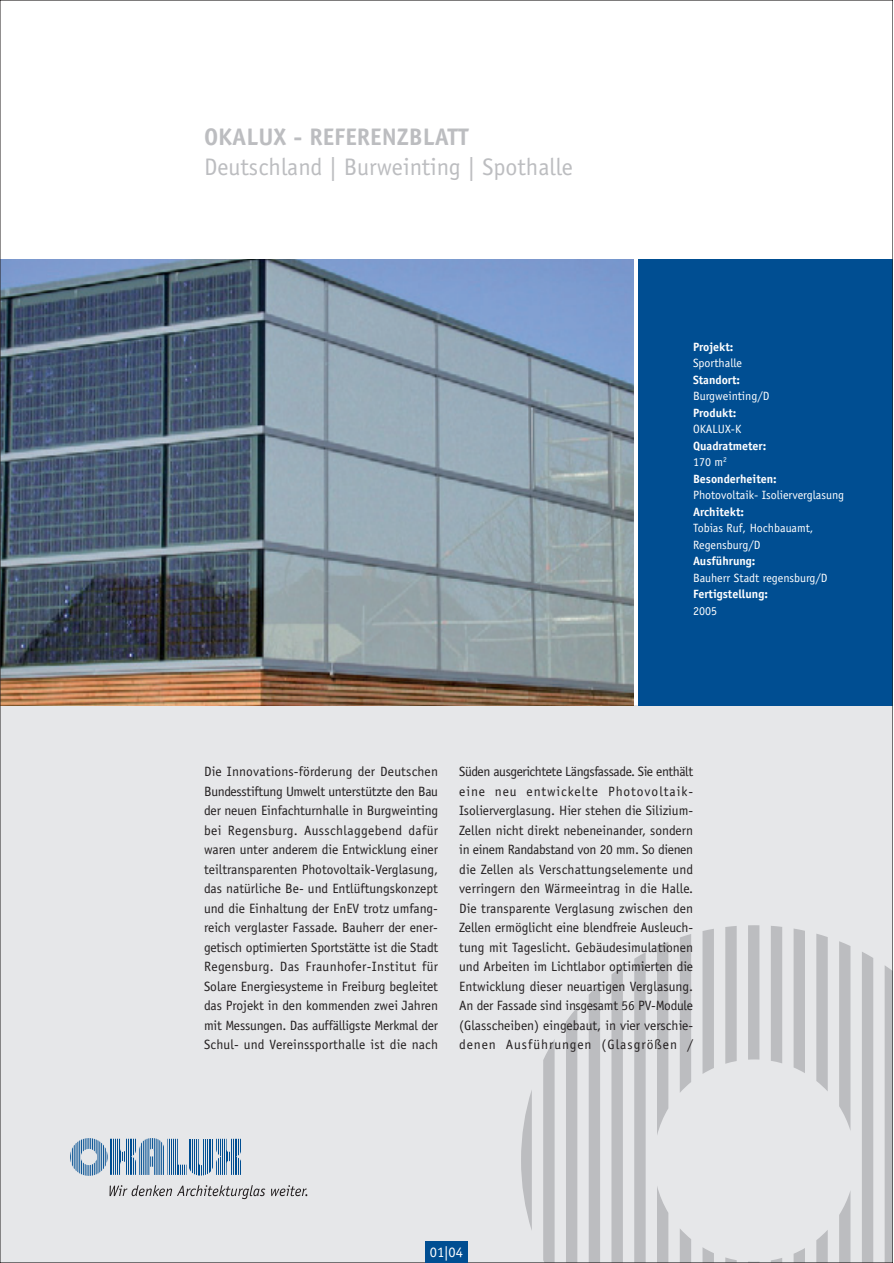
<style>
.page{position:relative;width:894px;height:1263px;background:#fff}
.page>*{position:absolute;margin:0;border:0;box-sizing:border-box;transform-origin:0 0}
.t1{font:24px "Officina Sans";color:#bcbdc0}
.t2{font:700 24px "Officina Sans";color:#bcbdc0}
.t3{font:14.4px "Officina Sans";color:#fff}
.t4{font:13.5px/19.5px "Officina Sans";letter-spacing:.015em;color:#231f20;text-align:justify}
.t5{font:12px/16.5px "Officina Sans";color:#fff}
.t6{font:700 12px/16.5px "Officina Sans";color:#fff}
.s1{font-weight:400}
</style>
<div class="page">
<div style="left:0;top:706px;width:892px;height:557px;background:#e6e7e9"></div>
<svg style="left:521px;top:925px;width:369px;height:336px"></svg>
<img style="left:2px;top:259px;width:632px;height:447px">
<div style="left:638px;top:259px;width:254px;height:447px;background:#004e92"></div>
<svg style="left:139px;top:1138px;width:25px;height:37px"></svg>
<svg style="left:70px;top:1138px;width:38px;height:38px"></svg>
<hr style="left:110px;top:1139px;width:1px;height:36px;background:#004e92">
<hr style="left:111px;top:1139px;width:1px;height:36px;background:#004e92">
<hr style="left:113px;top:1139px;width:1px;height:36px;background:#004e92">
<hr style="left:115px;top:1139px;width:1px;height:36px;background:#004e92">
<hr style="left:117px;top:1139px;width:1px;height:36px;background:#004e92">
<hr style="left:119px;top:1139px;width:1px;height:36px;background:#004e92">
<hr style="left:121px;top:1139px;width:1px;height:36px;background:#004e92">
<hr style="left:122px;top:1139px;width:1px;height:36px;background:#004e92">
<hr style="left:124px;top:1139px;width:1px;height:36px;background:#004e92">
<hr style="left:126px;top:1139px;width:1px;height:36px;background:#004e92">
<hr style="left:128px;top:1139px;width:1px;height:36px;background:#004e92">
<hr style="left:130px;top:1139px;width:1px;height:36px;background:#004e92">
<hr style="left:131px;top:1139px;width:1px;height:36px;background:#004e92">
<hr style="left:133px;top:1139px;width:1px;height:36px;background:#004e92">
<hr style="left:135px;top:1139px;width:1px;height:36px;background:#004e92">
<hr style="left:167px;top:1139px;width:1px;height:36px;background:#004e92">
<hr style="left:169px;top:1139px;width:1px;height:36px;background:#004e92">
<hr style="left:171px;top:1139px;width:1px;height:36px;background:#004e92">
<hr style="left:173px;top:1139px;width:1px;height:36px;background:#004e92">
<hr style="left:175px;top:1139px;width:1px;height:36px;background:#004e92">
<hr style="left:177px;top:1139px;width:1px;height:36px;background:#004e92">
<hr style="left:178px;top:1139px;width:1px;height:36px;background:#004e92">
<hr style="left:180px;top:1139px;width:1px;height:36px;background:#004e92">
<hr style="left:182px;top:1139px;width:1px;height:36px;background:#004e92">
<hr style="left:184px;top:1139px;width:1px;height:36px;background:#004e92">
<hr style="left:186px;top:1139px;width:1px;height:36px;background:#004e92">
<svg style="left:189px;top:1163px;width:24px;height:13px"></svg>
<hr style="left:216px;top:1139px;width:1px;height:36px;background:#004e92">
<hr style="left:218px;top:1139px;width:1px;height:36px;background:#004e92">
<hr style="left:220px;top:1139px;width:1px;height:36px;background:#004e92">
<hr style="left:222px;top:1139px;width:1px;height:36px;background:#004e92">
<hr style="left:224px;top:1139px;width:1px;height:36px;background:#004e92">
<hr style="left:226px;top:1139px;width:1px;height:36px;background:#004e92">
<hr style="left:227px;top:1139px;width:1px;height:36px;background:#004e92">
<hr style="left:229px;top:1139px;width:1px;height:36px;background:#004e92">
<hr style="left:231px;top:1139px;width:1px;height:36px;background:#004e92">
<hr style="left:233px;top:1139px;width:1px;height:36px;background:#004e92">
<hr style="left:235px;top:1139px;width:1px;height:36px;background:#004e92">
<hr style="left:237px;top:1139px;width:1px;height:36px;background:#004e92">
<hr style="left:238px;top:1139px;width:1px;height:36px;background:#004e92">
<hr style="left:240px;top:1139px;width:1px;height:36px;background:#004e92">
<svg style="left:110px;top:1185px;width:155px;height:14px"></svg>
<svg style="left:271px;top:1185px;width:36px;height:11px"></svg>
<div style="left:425px;top:1242px;width:43px;height:21px;background:#004e92"></div>
<h1 class="t2" style="left:204px;top:128px;width:266px">OKALUX - REFERENZBLATT</h1>
<h1 class="t1" style="left:204px;top:158px;width:370px">Deutschland | Burweinting | Spothalle</h1>
<p class="t6" style="left:693px;top:339px;width:42px">Projekt:</p>
<p class="t5" style="left:693px;top:356px;width:51px">Sporthalle</p>
<p class="t6" style="left:693px;top:372px;width:49px">Standort:</p>
<p class="t5" style="left:693px;top:389px;width:78px">Burgweinting/D</p>
<p class="t6" style="left:693px;top:405px;width:45px">Produkt:</p>
<p class="t5" style="left:693px;top:422px;width:50px">OKALUX-K</p>
<p class="t6" style="left:693px;top:438px;width:85px">Quadratmeter:<br><span class="s1">170 m</span><sup>2<br></sup>Besonderheiten:</p>
<p class="t5" style="left:693px;top:488px;width:153px">Photovoltaik- Isolierverglasung</p>
<p class="t6" style="left:693px;top:504px;width:53px">Architekt:</p>
<p class="t5" style="left:693px;top:521px;width:122px">Tobias Ruf, Hochbauamt,<br>Regensburg/D</p>
<p class="t6" style="left:693px;top:554px;width:64px">Ausführung:</p>
<p class="t5" style="left:693px;top:570px;width:136px">Bauherr Stadt regensburg/D</p>
<p class="t6" style="left:693px;top:587px;width:76px">Fertigstellung:</p>
<p class="t5" style="left:693px;top:603px;width:25px">2005</p>
<p class="t4" style="left:204px;top:763px;width:236px">Die Innovations-förderung der Deutschen Bundesstiftung Umwelt unterstützte den Bau der neuen Einfachturnhalle in Burgweinting bei Regensburg. Ausschlaggebend dafür waren unter anderem die Entwicklung einer teiltransparenten Photovoltaik-Verglasung, das natürliche Be- und Entlüftungskonzept und die Einhaltung der EnEV trotz umfang&shy;reich verglaster Fassade. Bauherr der ener&shy;getisch optimierten Sportstätte ist die Stadt Regensburg. Das Fraunhofer-Institut für Solare Energiesysteme in Freiburg begleitet das Projekt in den kommenden zwei Jahren mit Messungen. Das auffälligste Merkmal der Schul- und Vereinssporthalle ist die nach</p>
<p class="t4" style="left:459px;top:763px;width:236px">Süden ausgerichtete Längsfassade. Sie enthält eine neu entwickelte Photovoltaik-Isolierverglasung. Hier stehen die Silizium-Zellen nicht direkt nebeneinander, sondern in einem Randabstand von 20 mm. So dienen die Zellen als Verschattungselemente und verringern den Wärmeeintrag in die Halle.<br>Die transparente Verglasung zwischen den Zellen ermöglicht eine blendfreie Ausleuch&shy;tung mit Tageslicht. Gebäudesimulationen und Arbeiten im Lichtlabor optimierten die Entwicklung dieser neuartigen Verglasung.<br>An der Fassade sind insgesamt 56 PV-Module (Glasscheiben) eingebaut, in vier verschie&shy;denen Ausführungen (Glasgrößen /</p>
<p class="t3" style="left:430px;top:1247px;width:35px">01|04</p>
</div>
